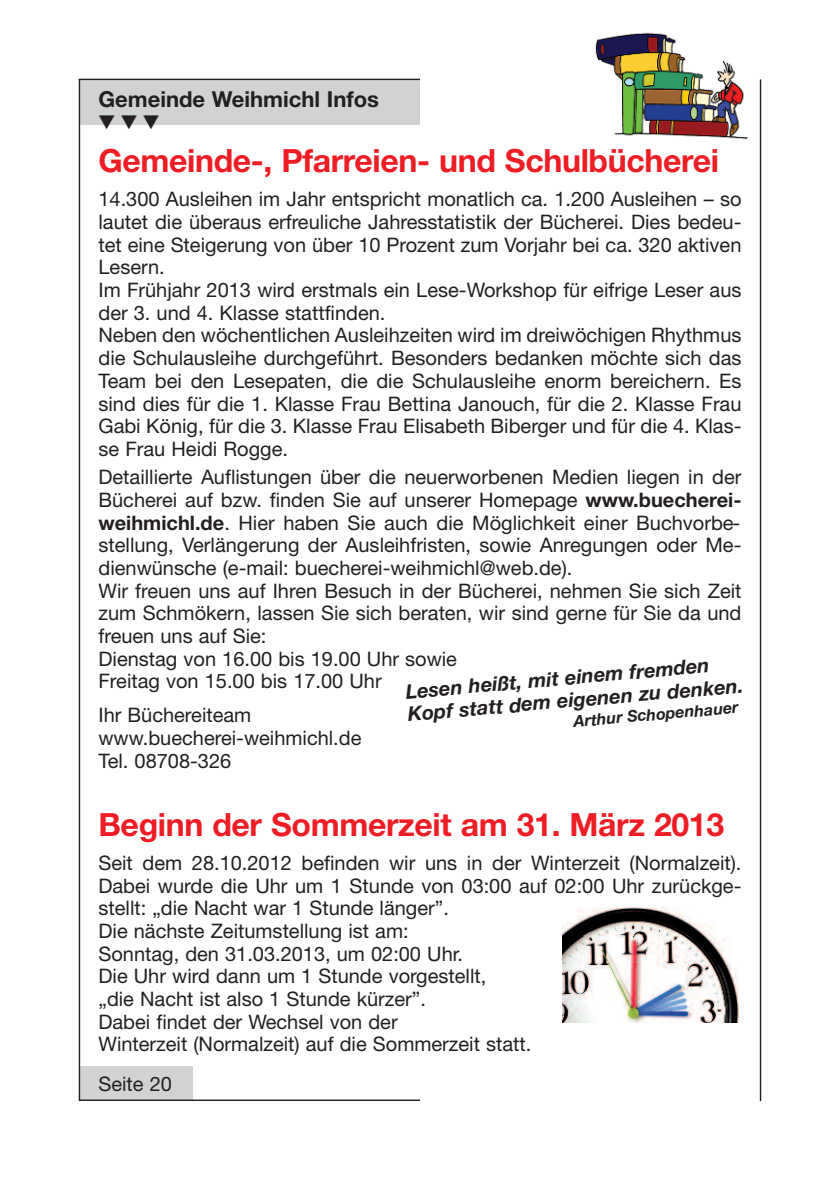
<style>
.page{position:relative;width:840px;height:1191px;background:#fff}
.page>*{position:absolute;margin:0;border:0;box-sizing:border-box;transform-origin:0 0}
.t1{font:700 32px "Helvetica Neue";letter-spacing:-.01em;color:#ee1d23}
.t2{font:700 22px "Helvetica Neue";color:#231f20}
.t3{font:20px/22.6px "Helvetica Neue";color:#231f20}
.t4{font:italic 700 20px/22.6px "Helvetica Neue";color:#231f20}
.t5{font:italic 700 16px "Helvetica Neue";color:#231f20}
.s1{font-weight:700}
</style>
<div class="page">
<div style="left:79px;top:79px;width:341px;height:46px;background:#d1d2d4"></div>
<div style="left:79px;top:1066px;width:114px;height:34px;background:#d1d2d4"></div>
<hr style="left:79px;top:79px;width:1px;height:1022px;background:#231f20">
<hr style="left:79px;top:79px;width:341px;height:1px;background:#231f20">
<hr style="left:759px;top:79px;width:1px;height:1022px;background:#231f20">
<hr style="left:79px;top:1099px;width:341px;height:2px;background:#231f20">
<img style="left:595px;top:32px;width:153px;height:108px">
<img style="left:562px;top:907px;width:176px;height:115px">
<p class="t2" style="left:98px;top:91px;width:282px">Gemeinde Weihmichl Infos</p>
<h1 class="t1" style="left:98px;top:149px;width:621px">Gemeinde-, Pfarreien- und Schulbücherei</h1>
<p class="t3" style="left:98px;top:190px;width:644px">14.300 Ausleihen im Jahr entspricht monatlich ca. 1.200 Ausleihen – so lautet die überaus erfreuliche Jahresstatistik der Bücherei. Dies bedeu&shy;tet eine Steigerung von über 10 Prozent zum Vorjahr bei ca. 320 aktiven Lesern.<br>Im Frühjahr 2013 wird erstmals ein Lese-Workshop für eifrige Leser aus der 3. und 4. Klasse stattfinden.<br>Neben den wöchentlichen Ausleihzeiten wird im dreiwöchigen Rhythmus die Schulausleihe durchgeführt. Besonders bedanken möchte sich das Team bei den Lesepaten, die die Schulausleihe enorm bereichern. Es sind dies für die 1. Klasse Frau Bettina Janouch, für die 2. Klasse Frau Gabi König, für die 3. Klasse Frau Elisabeth Biberger und für die 4. Klas&shy;se Frau Heidi Rogge.</p>
<p class="t3" style="left:98px;top:468px;width:644px">Detaillierte Auflistungen über die neuerworbenen Medien liegen in der Bücherei auf bzw. finden Sie auf unserer Homepage <span class="s1">www.buecherei&shy;weihmichl.de</span>. Hier haben Sie auch die Möglichkeit einer Buchvorbe&shy;stellung, Verlängerung der Ausleihfristen, sowie Anregungen oder Me&shy;dienwünsche (e-mail: buecherei-weihmichl@web.de).<br>Wir freuen uns auf Ihren Besuch in der Bücherei, nehmen Sie sich Zeit zum Schmökern, lassen Sie sich beraten, wir sind gerne für Sie da und freuen uns auf Sie:<br>Dienstag von 16.00 bis 19.00 Uhr sowie<br>Freitag von 15.00 bis 17.00 Uhr</p>
<p class="t3" style="left:98px;top:706px;width:264px">Ihr Büchereiteam www.buecherei-weihmichl.de<br>Tel. 08708-326</p>
<p class="t4" style="left:404px;top:682px;width:338px;rotate:-5deg">Lesen heißt, mit einem fremden<br>Kopf statt dem eigenen zu denken.</p>
<p class="t5" style="left:573px;top:715px;width:166px;rotate:-5deg">Arthur Schopenhauer</p>
<h1 class="t1" style="left:98px;top:813px;width:626px">Beginn der Sommerzeit am 31. März 2013</h1>
<p class="t3" style="left:98px;top:853px;width:644px">Seit dem 28.10.2012 befinden wir uns in der Winterzeit (Normalzeit).<br>Dabei wurde die Uhr um 1 Stunde von 03:00 auf 02:00 Uhr zurückge&shy;stellt: „die Nacht war 1 Stunde länger”.<br>Die nächste Zeitumstellung ist am:<br>Sonntag, den 31.03.2013, um 02:00 Uhr.<br>Die Uhr wird dann um 1 Stunde vorgestellt,<br>„die Nacht ist also 1 Stunde kürzer”.<br>Dabei findet der Wechsel von der<br>Winterzeit (Normalzeit) auf die Sommerzeit statt.</p>
<p class="t3" style="left:98px;top:1074px;width:75px">Seite 20</p>
</div>
